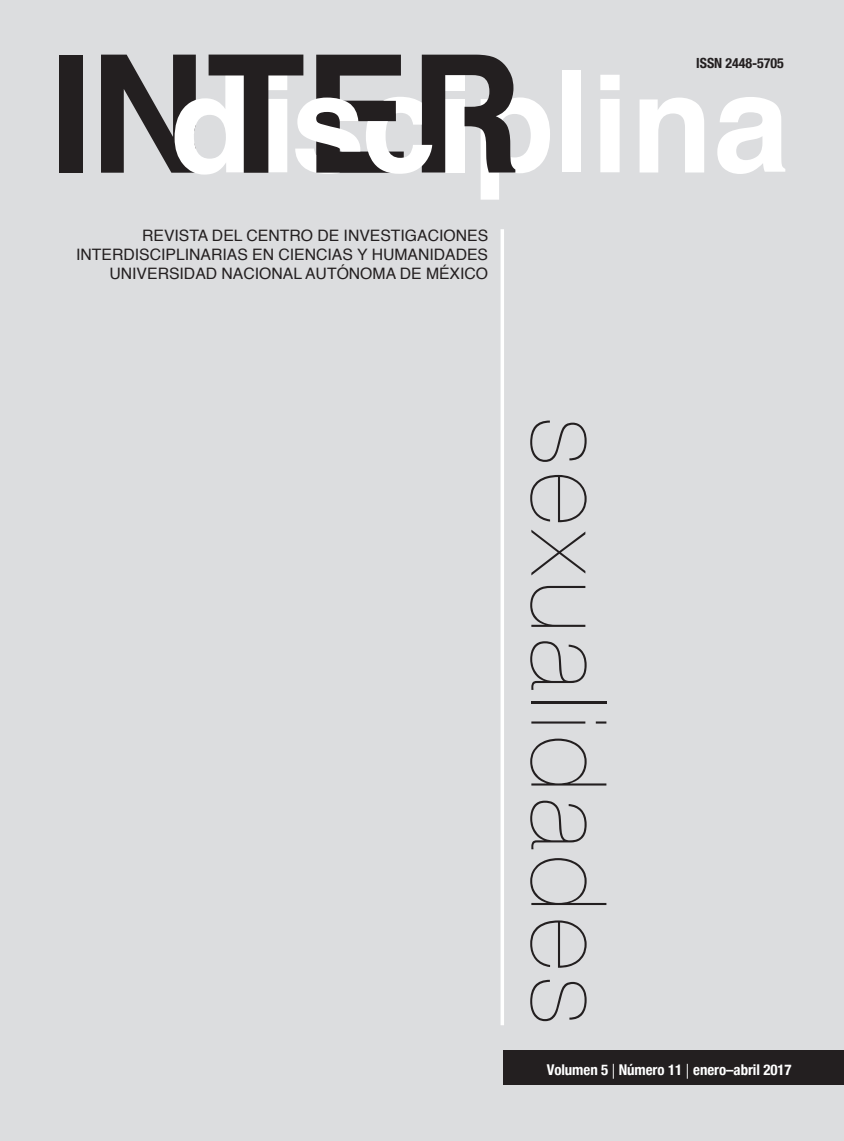
<style>
.page{position:relative;width:844px;height:1141px;background:#fff}
.page>*{position:absolute;margin:0;border:0;box-sizing:border-box;transform-origin:0 0}
.t1{font:200 105px "Helvetica Neue";letter-spacing:.06em;color:#231f20}
.t2{font:15.75px "Helvetica";color:#231f20}
.t3{font:700 condensed 14.88px "Helvetica Neue";letter-spacing:-.005em;color:#fff}
.t4{font:700 condensed 14px "Helvetica Neue";letter-spacing:-.005em;color:#231f20}
.s1{font-family:"Myriad Pro";font-weight:400;font-stretch:normal}
</style>
<div class="page">
<div style="left:0;top:0;width:843px;height:1141px;background:#dcdddf"></div>
<svg style="left:500px;top:229px;width:4px;height:796px;fill:#fff"></svg>
<div style="left:59px;top:55px;width:23px;height:118px;background:#231f20"></div>
<svg style="left:717px;top:97px;width:68px;height:77px"></svg>
<div style="left:562px;top:70px;width:18px;height:102px;background:#fff"></div>
<svg style="left:639px;top:98px;width:65px;height:74px"></svg>
<svg style="left:600px;top:75px;width:19px;height:97px;background:#fbfbfb"></svg>
<svg style="left:101px;top:55px;width:449px;height:145px"></svg>
<div style="left:503px;top:1050px;width:340px;height:35px;background:#231f20"></div>
<p class="t4" style="left:696px;top:51px;width:89px">ISSN 2448-5705</p>
<p class="t2" style="left:142px;top:223px;width:347px">REVISTA DEL CENTRO DE INVESTIGACIONES</p>
<p class="t2" style="left:76px;top:242px;width:413px">INTERDISCIPLINARIAS EN CIENCIAS Y HUMANIDADES</p>
<p class="t2" style="left:109px;top:261px;width:380px">UNIVERSIDAD NACIONAL AUTÓNOMA DE MÉXICO</p>
<p class="t1" style="left:650px;top:417px;width:609px;rotate:90deg">sexualidades</p>
<p class="t3" style="left:547px;top:1057px;width:246px">Volumen 5 <span class="s1">|</span> Número 11 <span class="s1">|</span> enero–abril 2017</p>
</div>
